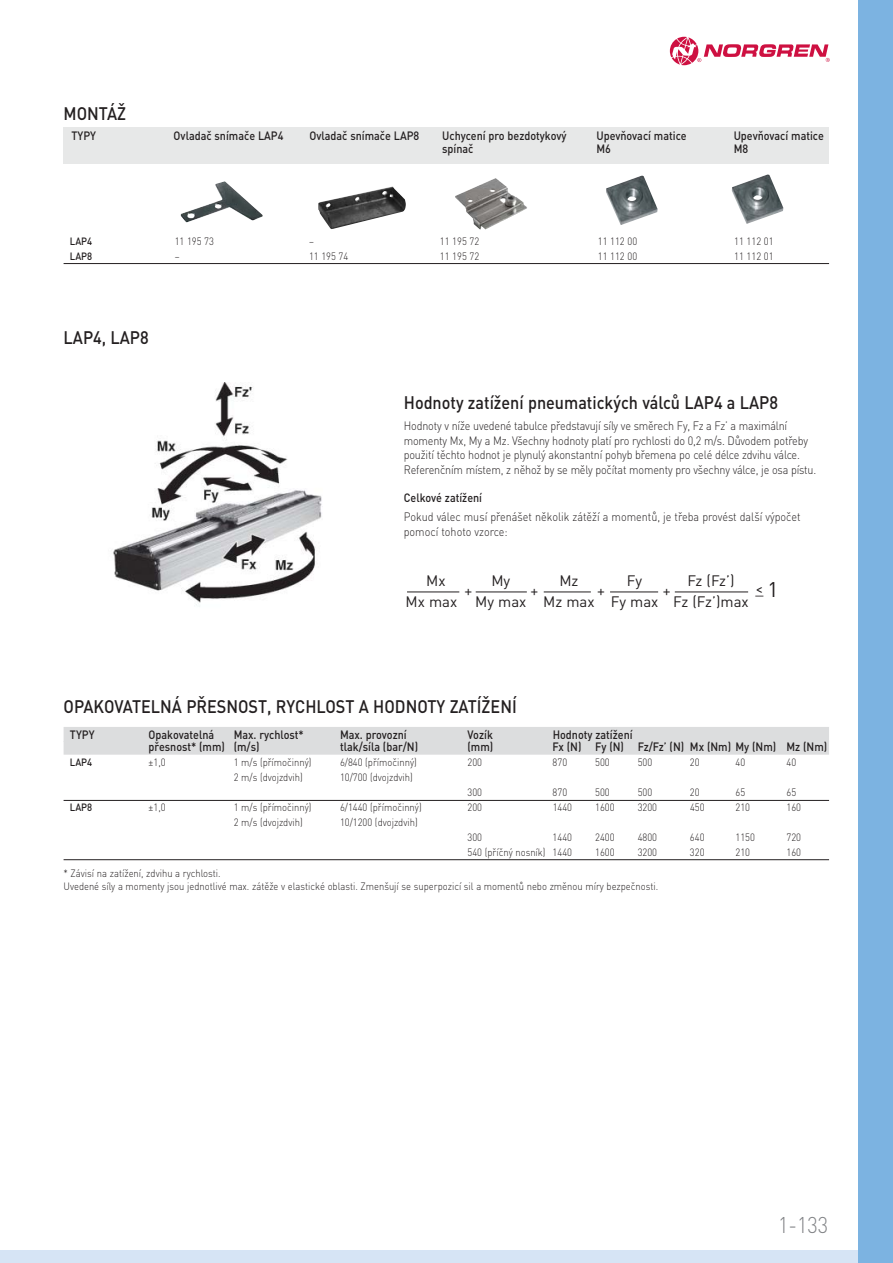
<style>
.page{position:relative;width:893px;height:1263px;background:#fff}
.page>*{position:absolute;margin:0;border:0;box-sizing:border-box;transform-origin:0 0}
.t1{font:300 22.5px "DINCE";color:#808285;scale:.9 1}
.t2{font:500 18px "DINCE";color:#231f20;scale:.9 1}
.t3{font:15px "DINCE";color:#231f20}
.t4{font:300 12px/14.4px "DINCE";letter-spacing:-.015em;color:#231f20;scale:.9 1}
.t5{font:500 12px/13.5px "DINCE";color:#231f20;scale:.9 1}
.t6{font:300 10.5px/12.6px "DINCE";color:#231f20;scale:.9 1}
.t7{font:500 10.5px "DINCE";color:#231f20;scale:.9 1}
.s1{font-size:21px}
.s2{font-family:"DIN"}
</style>
<div class="page">
<svg style="left:670px;top:37px;width:160px;height:28px"></svg>
<div style="left:0;top:1250px;width:893px;height:13px;background:#d6e4f5"></div>
<div style="left:859px;top:0;width:34px;height:1263px;background:#7cb3e1"></div>
<hr style="left:64px;top:263px;width:765px;height:1px;background:#231f20">
<div style="left:64px;top:128px;width:102px;height:36px;background:#e7e8e8"></div>
<div style="left:166px;top:128px;width:142px;height:36px;background:#e7e8e8"></div>
<div style="left:308px;top:128px;width:133px;height:36px;background:#e7e8e8"></div>
<div style="left:441px;top:128px;width:154px;height:36px;background:#e7e8e8"></div>
<div style="left:595px;top:128px;width:137px;height:36px;background:#e7e8e8"></div>
<div style="left:732px;top:128px;width:97px;height:36px;background:#e7e8e8"></div>
<img style="left:606px;top:176px;width:51px;height:49px">
<img style="left:732px;top:174px;width:51px;height:50px">
<img style="left:181px;top:181px;width:82px;height:41px">
<img style="left:318px;top:187px;width:88px;height:42px">
<img style="left:455px;top:178px;width:72px;height:52px">
<img style="left:113px;top:382px;width:209px;height:223px">
<hr style="left:407px;top:592px;width:52px;height:1px;background:#231f20">
<hr style="left:476px;top:592px;width:51px;height:1px;background:#231f20">
<hr style="left:544px;top:592px;width:47px;height:1px;background:#231f20">
<hr style="left:610px;top:592px;width:48px;height:1px;background:#231f20">
<hr style="left:675px;top:592px;width:73px;height:1px;background:#231f20">
<div style="left:64px;top:727px;width:765px;height:15px;background:#dcddde"></div>
<div style="left:64px;top:741px;width:765px;height:14px;background:#dcddde"></div>
<hr style="left:64px;top:800px;width:765px;height:1px;background:#231f20">
<hr style="left:64px;top:859px;width:765px;height:1px;background:#231f20">
<h2 class="t2" style="left:64px;top:107px;width:71px">MONTÁŽ</h2>
<p class="t5" style="left:71px;top:130px;width:29px">TYPY</p>
<p class="t5" style="left:174px;top:130px;width:124px">Ovladač snímače LAP4</p>
<p class="t5" style="left:309px;top:130px;width:124px">Ovladač snímače LAP8</p>
<p class="t5" style="left:442px;top:130px;width:140px">Uchycení pro bezdotykový spínač</p>
<p class="t5" style="left:596px;top:130px;width:102px">Upevňovací matice<br>M6</p>
<p class="t5" style="left:734px;top:130px;width:102px">Upevňovací matice<br>M8</p>
<p class="t7" style="left:70px;top:237px;width:26px">LAP4</p>
<p class="t6" style="left:175px;top:236px;width:45px">11 195 73</p>
<p class="t6" style="left:309px;top:236px;width:7px">–</p>
<p class="t6" style="left:440px;top:236px;width:45px">11 195 72</p>
<p class="t6" style="left:598px;top:236px;width:45px">11 112 00</p>
<p class="t6" style="left:734px;top:236px;width:45px">11 112 01</p>
<p class="t7" style="left:70px;top:252px;width:26px">LAP8</p>
<p class="t6" style="left:175px;top:251px;width:7px">–</p>
<p class="t6" style="left:309px;top:251px;width:45px">11 195 74</p>
<p class="t6" style="left:440px;top:251px;width:45px">11 195 72</p>
<p class="t6" style="left:598px;top:251px;width:45px">11 112 00</p>
<p class="t6" style="left:734px;top:251px;width:45px">11 112 01</p>
<h2 class="t2" style="left:64px;top:331px;width:96px">LAP4, LAP8</h2>
<h2 class="t2" style="left:404px;top:396px;width:417px">Hodnoty zatížení pneumatických válců LAP4 a LAP8</h2>
<p class="t4" style="left:404px;top:420px;width:460px">Hodnoty v níže uvedené tabulce představují síly ve směrech Fy, Fz a Fz’ a maximální momenty Mx, My a Mz. Všechny hodnoty platí pro rychlosti do 0,2 m/s. Důvodem potřeby použití těchto hodnot je plynulý akonstantní pohyb břemena po celé délce zdvihu válce.<br>Referenčním místem, z něhož by se měly počítat momenty pro všechny válce, je osa pístu.</p>
<p class="t5" style="left:404px;top:492px;width:89px">Celkové zatížení</p>
<p class="t4" style="left:404px;top:511px;width:442px">Pokud válec musí přenášet několik zátěží a momentů, je třeba provést další výpočet pomocí tohoto vzorce:</p>
<h3 class="t3" style="left:426px;top:575px;width:21px">Mx</h3>
<h3 class="t3" style="left:465px;top:585px;width:9px">+</h3>
<h3 class="t3" style="left:687px;top:575px;width:49px">Fz (Fz’)</h3>
<h3 class="t3" style="left:491px;top:575px;width:20px">My</h3>
<h3 class="t3" style="left:559px;top:575px;width:21px">Mz</h3>
<h3 class="t3" style="left:627px;top:575px;width:17px">Fy</h3>
<h3 class="t3" style="left:755px;top:584px;width:25px">&lt;_ <span class="s1">1</span></h3>
<h3 class="t3" style="left:530px;top:585px;width:9px">+</h3>
<h3 class="t3" style="left:597px;top:585px;width:9px">+</h3>
<h3 class="t3" style="left:663px;top:585px;width:9px">+</h3>
<h3 class="t3" style="left:405px;top:597px;width:345px">Mx max My max Mz max Fy max Fz (Fz’)max</h3>
<h2 class="t2" style="left:64px;top:700px;width:505px">OPAKOVATELNÁ PŘESNOST, RYCHLOST A HODNOTY ZATÍŽENÍ</h2>
<p class="t5" style="left:70px;top:729px;width:29px">TYPY</p>
<p class="t5" style="left:149px;top:729px;width:74px">Opakovatelná</p>
<p class="t5" style="left:234px;top:729px;width:79px">Max. rychlost*</p>
<p class="t5" style="left:340px;top:729px;width:76px">Max. provozní</p>
<p class="t5" style="left:468px;top:729px;width:30px">Vozík</p>
<p class="t5" style="left:553px;top:729px;width:90px">Hodnoty zatížení</p>
<p class="t5" style="left:149px;top:741px;width:125px">přesnost* (mm) (m/s)</p>
<p class="t5" style="left:340px;top:741px;width:88px">tlak/síla (bar/N)</p>
<p class="t5" style="left:467px;top:741px;width:30px">(mm)</p>
<p class="t5" style="left:553px;top:741px;width:307px">Fx (N) Fy (N) Fz/Fz’ (N) Mx (Nm) My (Nm) Mz (Nm)</p>
<p class="t7" style="left:70px;top:759px;width:26px">LAP4</p>
<p class="t6" style="left:149px;top:758px;width:20px"><span class="s2">±</span>1,0</p>
<p class="t6" style="left:234px;top:758px;width:88px">1 m/s (přímočinný)</p>
<p class="t6" style="left:340px;top:758px;width:87px">6/840 (přímočinný)</p>
<p class="t6" style="left:467px;top:758px;width:18px">200</p>
<p class="t6" style="left:553px;top:758px;width:18px">870</p>
<p class="t6" style="left:595px;top:758px;width:18px">500</p>
<p class="t6" style="left:638px;top:758px;width:18px">500</p>
<p class="t6" style="left:690px;top:758px;width:12px">20</p>
<p class="t6" style="left:735px;top:758px;width:12px">40</p>
<p class="t6" style="left:786px;top:758px;width:12px">40</p>
<p class="t6" style="left:234px;top:773px;width:78px">2 m/s (dvojzdvih)</p>
<p class="t6" style="left:340px;top:773px;width:82px">10/700 (dvojzdvih)</p>
<p class="t6" style="left:468px;top:788px;width:18px">300</p>
<p class="t6" style="left:553px;top:788px;width:18px">870</p>
<p class="t6" style="left:595px;top:788px;width:18px">500</p>
<p class="t6" style="left:638px;top:788px;width:18px">500</p>
<p class="t6" style="left:690px;top:788px;width:12px">20</p>
<p class="t6" style="left:735px;top:788px;width:12px">65</p>
<p class="t6" style="left:786px;top:788px;width:12px">65</p>
<p class="t7" style="left:70px;top:804px;width:26px">LAP8</p>
<p class="t6" style="left:149px;top:803px;width:20px"><span class="s2">±</span>1,0</p>
<p class="t6" style="left:234px;top:803px;width:88px">1 m/s (přímočinný)</p>
<p class="t6" style="left:340px;top:803px;width:92px">6/1440 (přímočinný)</p>
<p class="t6" style="left:468px;top:803px;width:18px">200</p>
<p class="t6" style="left:553px;top:803px;width:23px">1440</p>
<p class="t6" style="left:595px;top:803px;width:23px">1600</p>
<p class="t6" style="left:638px;top:803px;width:23px">3200</p>
<p class="t6" style="left:690px;top:803px;width:18px">450</p>
<p class="t6" style="left:735px;top:803px;width:18px">210</p>
<p class="t6" style="left:786px;top:803px;width:18px">160</p>
<p class="t6" style="left:234px;top:818px;width:78px">2 m/s (dvojzdvih)</p>
<p class="t6" style="left:340px;top:818px;width:88px">10/1200 (dvojzdvih)</p>
<p class="t6" style="left:468px;top:833px;width:18px">300</p>
<p class="t6" style="left:553px;top:833px;width:23px">1440</p>
<p class="t6" style="left:595px;top:833px;width:23px">2400</p>
<p class="t6" style="left:638px;top:833px;width:23px">4800</p>
<p class="t6" style="left:690px;top:833px;width:18px">640</p>
<p class="t6" style="left:735px;top:833px;width:23px">1150</p>
<p class="t6" style="left:786px;top:833px;width:18px">720</p>
<p class="t6" style="left:468px;top:848px;width:118px">540 (příčný nosník) 1440</p>
<p class="t6" style="left:595px;top:848px;width:23px">1600</p>
<p class="t6" style="left:638px;top:848px;width:23px">3200</p>
<p class="t6" style="left:690px;top:848px;width:18px">320</p>
<p class="t6" style="left:735px;top:848px;width:18px">210</p>
<p class="t6" style="left:786px;top:848px;width:18px">160</p>
<p class="t6" style="left:64px;top:868px;width:662px">* Závisí na zatížení, zdvihu a rychlosti.<br>Uvedené síly a momenty jsou jednotlivé max. zátěže v elastické oblasti. Zmenšují se superpozicí sil a momentů nebo změnou míry bezpečnosti.</p>
<h1 class="t1" style="left:778px;top:1217px;width:57px">1-133</h1>
</div>
